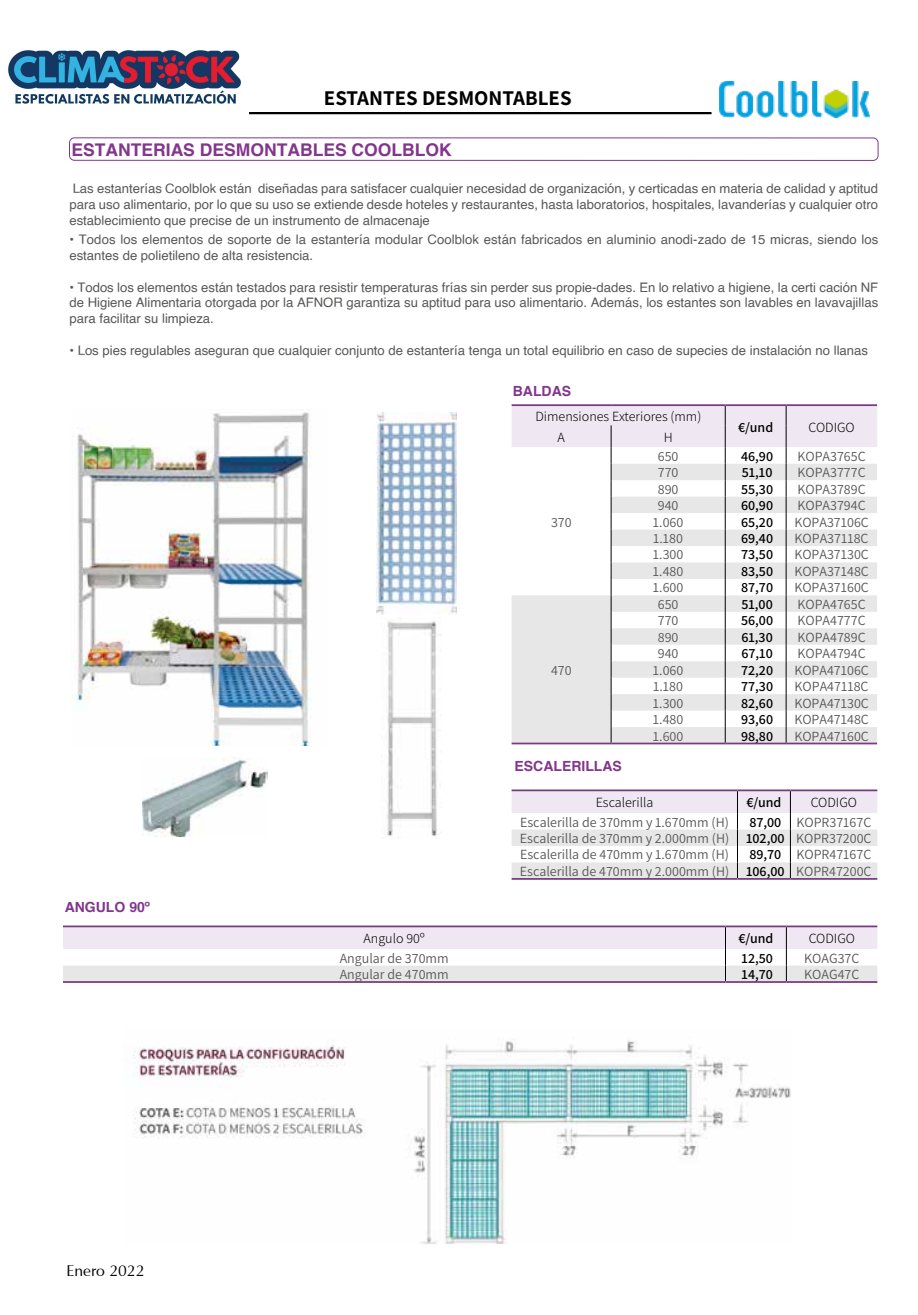
<style>
.page{position:relative;width:918px;height:1315px;background:#fff}
.page>*{position:absolute;margin:0;border:0;box-sizing:border-box;transform-origin:0 0}
.t1{font:700 21px "Assistant";color:#000}
.t2{font:700 17.5px "Helvetica";color:#82368c}
.t3{font:15.75px "Optima";color:#000}
.t4{font:14px/16.4px "Assistant";color:#575756;text-align:justify}
.t5{font:600 14px "Assistant";color:#000}
.t6{font:300 14px "Assistant";color:#000}
.t7{font:700 14px "Helvetica";color:#82368c}
.t8{font:13.12px/15.8px "Helvetica";color:#575756;text-align:justify}
.s1{font-weight:600;color:#000}
</style>
<div class="page">
<div style="left:185px;top:112px;width:526px;height:2px;border:1px solid #000"></div>
<div style="left:69px;top:138px;width:809px;height:23px;border:1px solid #82368c;border-radius:5px"></div>
<img style="left:71px;top:412px;width:241px;height:333px">
<img style="left:376px;top:413px;width:80px;height:201px">
<img style="left:142px;top:757px;width:125px;height:79px">
<img style="left:387px;top:621px;width:54px;height:216px">
<img style="left:133px;top:1039px;width:658px;height:205px">
<hr style="left:511px;top:404px;width:100px;height:2px;background:#7a3a81">
<hr style="left:611px;top:404px;width:114px;height:2px;background:#7a3a81">
<hr style="left:725px;top:404px;width:61px;height:2px;background:#7a3a81">
<hr style="left:786px;top:404px;width:91px;height:2px;background:#7a3a81">
<hr style="left:511px;top:742px;width:100px;height:2px;background:#7a3a81">
<hr style="left:611px;top:742px;width:114px;height:2px;background:#7a3a81">
<hr style="left:725px;top:742px;width:61px;height:2px;background:#7a3a81">
<hr style="left:786px;top:742px;width:91px;height:2px;background:#7a3a81">
<svg style="left:511px;top:405px;width:366px;height:337px"></svg>
<hr style="left:511px;top:789px;width:226px;height:2px;background:#7a3a81">
<hr style="left:737px;top:789px;width:53px;height:2px;background:#7a3a81">
<hr style="left:790px;top:789px;width:87px;height:2px;background:#7a3a81">
<svg style="left:511px;top:790px;width:366px;height:89px"></svg>
<hr style="left:63px;top:925px;width:662px;height:2px;background:#7a3a81">
<hr style="left:725px;top:925px;width:61px;height:2px;background:#7a3a81">
<hr style="left:786px;top:925px;width:91px;height:2px;background:#7a3a81">
<hr style="left:63px;top:981px;width:662px;height:2px;background:#7a3a81">
<hr style="left:725px;top:981px;width:61px;height:2px;background:#7a3a81">
<hr style="left:786px;top:981px;width:91px;height:2px;background:#7a3a81">
<svg style="left:63px;top:926px;width:814px;height:56px"></svg>
<img style="left:719px;top:82px;width:151px;height:36px">
<img style="left:8px;top:50px;width:240px;height:64px">
<h1 class="t1" style="left:324px;top:83px;width:249px">ESTANTES DESMONTABLES</h1>
<h2 class="t2" style="left:71px;top:135px;width:382px">ESTANTERIAS DESMONTABLES COOLBLOK</h2>
<p class="t8" style="left:69px;top:181px;width:810px">Las estanterías Coolblok están diseñadas para satisfacer cualquier necesidad de organización, y certicadas en materia de calidad y aptitud para uso alimentario, por lo que su uso se extiende desde hoteles y restaurantes, hasta laboratorios, hospitales, lavanderías y cualquier otro establecimiento que precise de un instrumento de almacenaje</p>
<p class="t8" style="left:69px;top:232px;width:810px">• Todos los elementos de soporte de la estantería modular Coolblok están fabricados en aluminio anodi-zado de 15 micras, siendo los estantes de polietileno de alta resistencia.</p>
<p class="t8" style="left:69px;top:280px;width:810px">• Todos los elementos están testados para resistir temperaturas frías sin perder sus propie-dades. En lo relativo a higiene, la certi cación NF de Higiene Alimentaria otorgada por la AFNOR garantiza su aptitud para uso alimentario. Además, los estantes son lavables en lavavajillas para facilitar su limpieza.</p>
<p class="t8" style="left:69px;top:343px;width:800px">• Los pies regulables aseguran que cualquier conjunto de estantería tenga un total equilibrio en caso de supecies de instalación no llanas</p>
<p class="t7" style="left:513px;top:380px;width:60px">BALDAS</p>
<p class="t6" style="left:535px;top:406px;width:167px">Dimensiones Exteriores (mm)</p>
<p class="t6" style="left:557px;top:427px;width:9px">A</p>
<p class="t6" style="left:663px;top:427px;width:10px">H</p>
<p class="t5" style="left:738px;top:417px;width:36px">€/und</p>
<p class="t6" style="left:808px;top:417px;width:48px">CODIGO</p>
<p class="t4" style="left:551px;top:513px;width:22px">370</p>
<p class="t4" style="left:551px;top:661px;width:22px">470</p>
<p class="t7" style="left:514px;top:755px;width:109px">ESCALERILLAS</p>
<p class="t4" style="left:658px;top:447px;width:22px">650</p>
<p class="t5" style="left:741px;top:446px;width:34px">46,90</p>
<p class="t4" style="left:797px;top:447px;width:70px">KOPA3765C</p>
<p class="t4" style="left:658px;top:463px;width:22px">770</p>
<p class="t5" style="left:741px;top:463px;width:32px">51,10</p>
<p class="t4" style="left:797px;top:463px;width:70px">KOPA3777C</p>
<p class="t4" style="left:658px;top:480px;width:22px">890</p>
<p class="t5" style="left:741px;top:479px;width:34px">55,30</p>
<p class="t4" style="left:797px;top:480px;width:70px">KOPA3789C</p>
<p class="t4" style="left:658px;top:496px;width:22px">940</p>
<p class="t5" style="left:741px;top:496px;width:34px">60,90</p>
<p class="t4" style="left:797px;top:496px;width:70px">KOPA3794C</p>
<p class="t4" style="left:653px;top:513px;width:32px">1.060</p>
<p class="t5" style="left:741px;top:512px;width:34px">65,20</p>
<p class="t4" style="left:794px;top:513px;width:76px">KOPA37106C</p>
<p class="t4" style="left:653px;top:529px;width:31px">1.180</p>
<p class="t5" style="left:741px;top:529px;width:34px">69,40</p>
<p class="t4" style="left:794px;top:529px;width:75px">KOPA37118C</p>
<p class="t4" style="left:653px;top:546px;width:32px">1.300</p>
<p class="t5" style="left:741px;top:545px;width:34px">73,50</p>
<p class="t4" style="left:794px;top:546px;width:76px">KOPA37130C</p>
<p class="t4" style="left:653px;top:562px;width:32px">1.480</p>
<p class="t5" style="left:741px;top:561px;width:34px">83,50</p>
<p class="t4" style="left:794px;top:562px;width:76px">KOPA37148C</p>
<p class="t4" style="left:653px;top:579px;width:32px">1.600</p>
<p class="t5" style="left:741px;top:578px;width:34px">87,70</p>
<p class="t4" style="left:794px;top:579px;width:76px">KOPA37160C</p>
<p class="t4" style="left:658px;top:595px;width:22px">650</p>
<p class="t5" style="left:741px;top:594px;width:33px">51,00</p>
<p class="t4" style="left:797px;top:595px;width:70px">KOPA4765C</p>
<p class="t4" style="left:658px;top:612px;width:22px">770</p>
<p class="t5" style="left:741px;top:611px;width:34px">56,00</p>
<p class="t4" style="left:797px;top:612px;width:70px">KOPA4777C</p>
<p class="t4" style="left:658px;top:628px;width:22px">890</p>
<p class="t5" style="left:741px;top:627px;width:33px">61,30</p>
<p class="t4" style="left:797px;top:628px;width:70px">KOPA4789C</p>
<p class="t4" style="left:658px;top:644px;width:22px">940</p>
<p class="t5" style="left:741px;top:644px;width:33px">67,10</p>
<p class="t4" style="left:797px;top:644px;width:70px">KOPA4794C</p>
<p class="t4" style="left:653px;top:661px;width:32px">1.060</p>
<p class="t5" style="left:741px;top:660px;width:34px">72,20</p>
<p class="t4" style="left:794px;top:661px;width:76px">KOPA47106C</p>
<p class="t4" style="left:653px;top:677px;width:31px">1.180</p>
<p class="t5" style="left:741px;top:677px;width:34px">77,30</p>
<p class="t4" style="left:794px;top:677px;width:75px">KOPA47118C</p>
<p class="t4" style="left:653px;top:694px;width:32px">1.300</p>
<p class="t5" style="left:741px;top:693px;width:34px">82,60</p>
<p class="t4" style="left:794px;top:694px;width:76px">KOPA47130C</p>
<p class="t4" style="left:653px;top:710px;width:32px">1.480</p>
<p class="t5" style="left:741px;top:710px;width:34px">93,60</p>
<p class="t4" style="left:794px;top:710px;width:76px">KOPA47148C</p>
<p class="t4" style="left:653px;top:727px;width:32px">1.600</p>
<p class="t5" style="left:741px;top:726px;width:34px">98,80</p>
<p class="t4" style="left:794px;top:727px;width:76px">KOPA47160C</p>
<p class="t7" style="left:65px;top:896px;width:87px">ANGULO 90º</p>
<p class="t3" style="left:66px;top:1262px;width:79px">Enero 2022</p>
<p class="t6" style="left:596px;top:793px;width:59px">Escalerilla</p>
<p class="t5" style="left:746px;top:793px;width:36px">€/und</p>
<p class="t6" style="left:810px;top:793px;width:48px">CODIGO</p>
<p class="t4" style="left:520px;top:813px;width:210px">Escalerilla de 370mm y 1.670mm (H)</p>
<p class="t4" style="left:520px;top:813px;width:353px;text-indent:229px"><span class="s1">87,00</span> KOPR37167C Escalerilla de 370mm y 2.000mm (H) <span class="s1">102,00</span> KOPR37200C Escalerilla de 470mm y 1.670mm (H)</p>
<p class="t4" style="left:520px;top:846px;width:353px;text-align:right"><span class="s1">89,70</span> KOPR47167C<br>Escalerilla de 470mm y 2.000mm (H) <span class="s1">106,00</span> KOPR47200C</p>
<p class="t6" style="left:363px;top:929px;width:63px">Angulo 90º</p>
<p class="t5" style="left:738px;top:929px;width:36px">€/und</p>
<p class="t6" style="left:808px;top:929px;width:48px">CODIGO</p>
<p class="t4" style="left:340px;top:949px;width:110px">Angular de 370mm</p>
<p class="t5" style="left:741px;top:948px;width:33px">12,50</p>
<p class="t4" style="left:804px;top:949px;width:57px">KOAG37C</p>
<p class="t4" style="left:340px;top:965px;width:110px">Angular de 470mm</p>
<p class="t5" style="left:741px;top:964px;width:33px">14,70</p>
<p class="t4" style="left:804px;top:965px;width:57px">KOAG47C</p>
</div>
